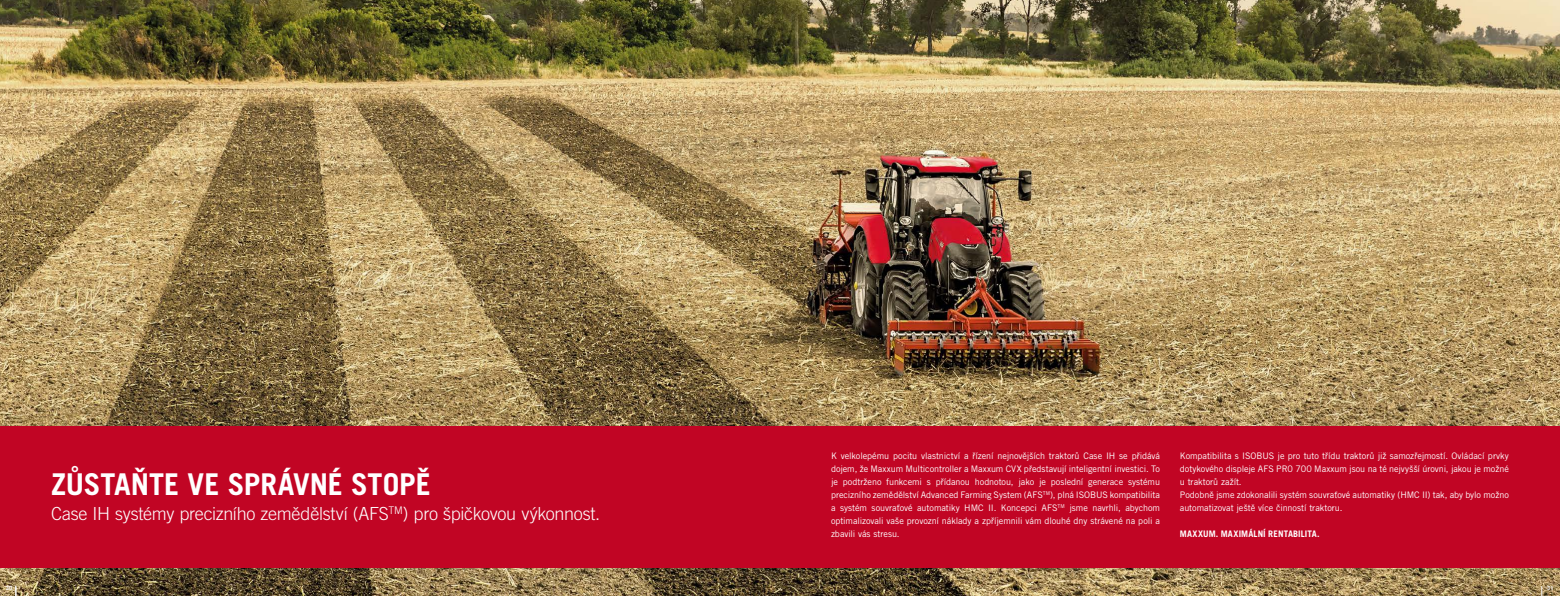
<style>
.page{position:relative;width:1560px;height:596px;background:#fff}
.page>*{position:absolute;margin:0;border:0;box-sizing:border-box;transform-origin:0 0}
.t1{font:700 30px "Trade Gothic LT Pro";letter-spacing:-.005em;color:#fff}
.t2{font:300 18px "Trade Gothic LT Pro";letter-spacing:-.015em;color:#fff}
.t3{font:9px/13px "Trade Gothic LT Pro";letter-spacing:-.005em;color:#fff;text-align:justify}
.t4{font:700 9px "Trade Gothic LT Pro";letter-spacing:.015em;color:#fff}
.t5{font:700 5.8px "Trade Gothic LT Pro";color:#fff}
</style>
<div class="page">
<img style="left:0;top:0;width:1559px;height:595px">
<div style="left:0;top:425px;width:1559px;height:142px;background:#c10524"></div>
<h1 class="t1" style="left:51px;top:466px;width:381px">ZŮSTAŇTE VE SPRÁVNÉ STOPĚ</h1>
<h2 class="t2" style="left:51px;top:502px;width:550px">Case IH systémy precizního zemědělství (AFS<sup>TM</sup>) pro špičkovou výkonnost.</h2>
<p class="t3" style="left:831px;top:449px;width:330px">K velkolepému pocitu vlastnictví a řízení nejnovějších traktorů Case IH se přidává dojem, že Maxxum Multicontroller a Maxxum CVX představují inteligentní investici. To je podtrženo funkcemi s přídanou hodnotou, jako je poslední generace systému precizního zemědělství Advanced Farming System (AFS<sup>TM</sup>), plná ISOBUS kompatibilita a systém souvraťové automatiky HMC II. Koncepci AFS<sup>TM</sup> jsme navrhli, abychom optimalizovali vaše provozní náklady a zpříjemnili vám dlouhé dny strávené na poli a zbavili vás stresu.</p>
<p class="t3" style="left:1179px;top:449px;width:330px;text-align:left">Kompatibilita s ISOBUS je pro tuto třídu traktorů již samozřejmostí. Ovládací prvky dotykového displeje AFS PR0 700 Maxxum jsou na té nejvyšší úrovni, jakou je možné u traktorů zažít.<br>Podobně jsme zdokonalili systém souvraťové automatiky (HMC II) tak, aby bylo možno automatizovat ještě více činností traktoru.</p>
<p class="t4" style="left:1179px;top:528px;width:141px">MAXXUM. MAXIMÁLNÍ RENTABILITA.</p>
<p class="t5" style="left:6px;top:584px;width:8px">30</p>
<p class="t5" style="left:1546px;top:584px;width:8px">31</p>
</div>
